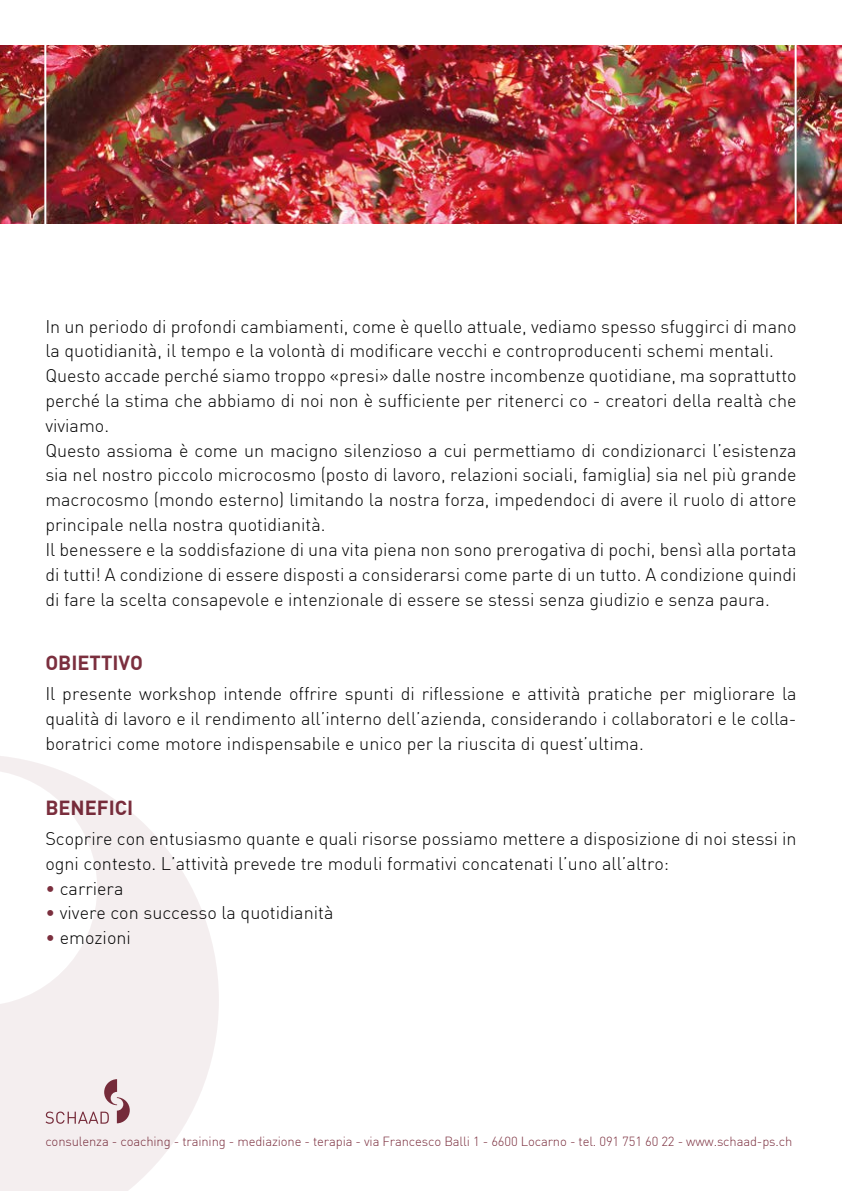
<style>
.page{position:relative;width:842px;height:1191px;background:#fff}
.page>*{position:absolute;margin:0;border:0;box-sizing:border-box;transform-origin:0 0}
.t1{font:700 20px "DIN";color:#7b2f3e}
.t2{font:300 18px/24.8px "DIN";color:#000}
.t3{font:300 13px "DIN";letter-spacing:-.01em;color:#7b2f3e}
.s1{color:#7b2f3e}
</style>
<div class="page">
<img style="left:0;top:45px;width:842px;height:179px">
<hr style="left:44px;top:37px;width:2px;height:214px;background:#fff">
<hr style="left:795px;top:37px;width:2px;height:214px;background:#fff">
<svg style="left:0;top:756px;width:219px;height:435px;fill:#f4eeef"></svg>
<p class="t2" style="left:45px;top:313px;width:753px">In un periodo di profondi cambiamenti, come è quello attuale, vediamo spesso sfuggirci di mano la quotidianità, il tempo e la volontà di modificare vecchi e controproducenti schemi mentali.<br>Questo accade perché siamo troppo «presi» dalle nostre incombenze quotidiane, ma soprattutto perché la stima che abbiamo di noi non è sufficiente per ritenerci co - creatori della realtà che viviamo.<br>Questo assioma è come un macigno silenzioso a cui permettiamo di condizionarci l’esistenza sia nel nostro piccolo microcosmo (posto di lavoro, relazioni sociali, famiglia) sia nel più grande macrocosmo (mondo esterno) limitando la nostra forza, impedendoci di avere il ruolo di attore principale nella nostra quotidianità.<br>Il benessere e la soddisfazione di una vita piena non sono prerogativa di pochi, bensì alla portata di tutti! A condizione di essere disposti a considerarsi come parte di un tutto. A condizione quindi di fare la scelta consapevole e intenzionale di essere se stessi senza giudizio e senza paura.</p>
<p class="t1" style="left:45px;top:649px;width:99px">OBIETTIVO</p>
<p class="t2" style="left:45px;top:681px;width:753px;text-align:justify">Il presente workshop intende offrire spunti di riflessione e attività pratiche per migliorare la qualità di lavoro e il rendimento all’interno dell’azienda, considerando i collaboratori e le colla&shy;boratrici come motore indispensabile e unico per la riuscita di quest’ultima.</p>
<p class="t1" style="left:45px;top:794px;width:89px">BENEFICI</p>
<p class="t2" style="left:45px;top:826px;width:753px">Scoprire con entusiasmo quante e quali risorse possiamo mettere a disposizione di noi stessi in ogni contesto. L’attività prevede tre moduli formativi concatenati l’uno all’altro:</p>
<p class="t2" style="left:45px;top:875px;width:80px"><span class="s1">•</span> carriera</p>
<p class="t2" style="left:45px;top:900px;width:290px"><span class="s1">•</span> vivere con successo la quotidianità</p>
<p class="t2" style="left:45px;top:925px;width:87px"><span class="s1">•</span> emozioni</p>
<p class="t3" style="left:45px;top:1133px;width:748px">consulenza - coaching - training - mediazione - terapia - via Francesco Balli 1 - 6600 Locarno - tel. 091 751 60 22 - www.schaad-ps.ch</p>
</div>
